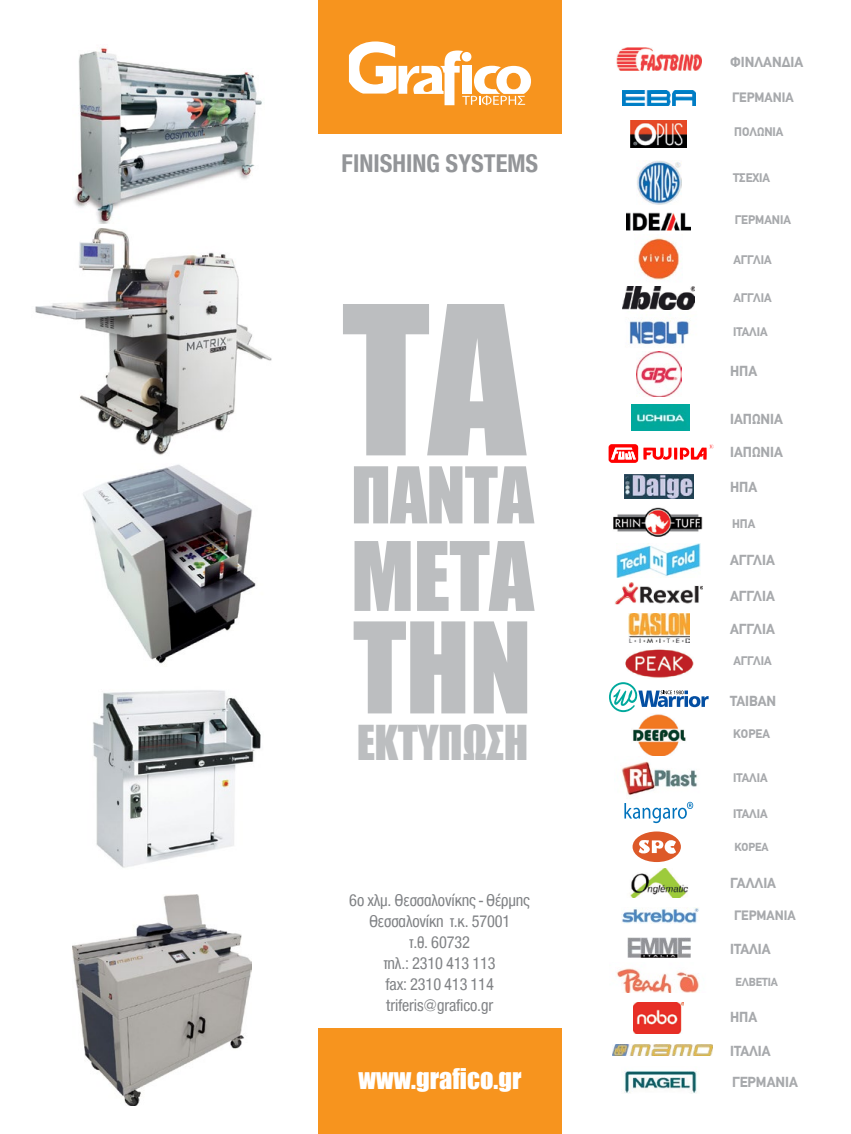
<style>
.page{position:relative;width:851px;height:1134px;background:#fff}
.page>*{position:absolute;margin:0;border:0;box-sizing:border-box;transform-origin:0 0}
.t1{font:191.5px "Impact";color:#bcbec0}
.t2{font:116.38px "Impact";color:#bcbec0}
.t3{font:88.38px "Impact";color:#bcbec0}
.t4{font:72.25px "Impact";letter-spacing:-.01em;color:#bcbec0}
.t5{font:44.25px "Impact";letter-spacing:-.01em;color:#bcbec0}
.t6{font:700 26.25px "CF Helvetica Cond";color:#939598}
.t7{font:26.25px "Impact";color:#fff}
.t8{font:17.5px/21px "CF Helvetica Cond";letter-spacing:-.01em;color:#808285;text-align:center}
.t9{font:700 14.12px "CF Din";color:#a7a9ac}
.t10{font:700 13.25px "CF Din";color:#a7a9ac}
.t11{font:700 12.12px "CF Din";color:#a7a9ac}
.t12{font:700 11.38px "CF Din";color:#a7a9ac}
</style>
<div class="page">
<div style="left:318px;top:0;width:243px;height:134px;background:#f7941e"></div>
<div style="left:318px;top:1029px;width:243px;height:105px;background:#f7941e"></div>
<div style="left:632px;top:831px;width:48px;height:31px;background:#dd5928;border-radius:50%"></div>
<svg style="left:638px;top:840px;width:38px;height:14px"></svg>
<img style="left:636px;top:161px;width:45px;height:44px">
<img style="left:616px;top:968px;width:83px;height:25px">
<img style="left:630px;top:120px;width:56px;height:28px">
<img style="left:613px;top:507px;width:90px;height:37px">
<svg style="left:608px;top:444px;width:106px;height:19px"></svg>
<img style="left:629px;top:320px;width:60px;height:32px">
<img style="left:630px;top:869px;width:59px;height:29px">
<img style="left:633px;top:714px;width:53px;height:42px">
<img style="left:625px;top:649px;width:69px;height:29px">
<img style="left:636px;top:352px;width:45px;height:45px">
<img style="left:622px;top:90px;width:73px;height:15px">
<img style="left:631px;top:404px;width:58px;height:27px">
<img style="left:616px;top:47px;width:85px;height:23px">
<img style="left:626px;top:212px;width:64px;height:19px">
<img style="left:638px;top:238px;width:43px;height:42px">
<svg style="left:609px;top:682px;width:99px;height:30px"></svg>
<img style="left:622px;top:286px;width:73px;height:23px">
<img style="left:615px;top:582px;width:87px;height:22px">
<img style="left:624px;top:474px;width:69px;height:25px">
<img style="left:616px;top:543px;width:84px;height:34px">
<img style="left:634px;top:1002px;width:49px;height:31px">
<svg style="left:624px;top:802px;width:69px;height:21px"></svg>
<img style="left:621px;top:761px;width:77px;height:35px">
<img style="left:628px;top:613px;width:61px;height:29px">
<img style="left:627px;top:937px;width:63px;height:21px">
<img style="left:624px;top:1071px;width:73px;height:23px">
<img style="left:621px;top:908px;width:78px;height:16px">
<img style="left:612px;top:1045px;width:100px;height:10px">
<img style="left:83px;top:464px;width:173px;height:200px">
<img style="left:93px;top:690px;width:168px;height:178px">
<img style="left:35px;top:228px;width:237px;height:227px">
<img style="left:74px;top:48px;width:188px;height:176px">
<img style="left:73px;top:894px;width:178px;height:211px">
<svg style="left:349px;top:41px;width:182px;height:64px"></svg>
<h3 class="t6" style="left:341px;top:149px;width:198px">FINISHING SYSTEMS</h3>
<h1 class="t1" style="left:342px;top:232px;width:185px">ΤΑ</h1>
<h3 class="t4" style="left:351px;top:439px;width:184px">ΠΑΝΤΑ</h3>
<h3 class="t3" style="left:351px;top:508px;width:185px">ΜΕΤΑ</h3>
<h2 class="t2" style="left:353px;top:577px;width:181px">ΤΗΝ</h2>
<h3 class="t5" style="left:356px;top:708px;width:173px">ΕΚΤΥΠΩΣΗ</h3>
<p class="t8" style="left:349px;top:890px;width:182px">6ο χλμ. Θεσσαλονίκης - Θέρμης<br>Θεσσαλονίκη τ.κ. 57001<br>τ.θ. 60732<br>τηλ.: 2310 413 113<br>fax: 2310 413 114 triferis@grafico.gr</p>
<h3 class="t7" style="left:358px;top:1058px;width:164px">WWW.GRAFICO.GR</h3>
<p class="t9" style="left:730px;top:54px;width:75px">ΦΙΝΛΑΝΔΙΑ</p>
<p class="t10" style="left:732px;top:90px;width:63px">ΓΕΡΜΑΝΙΑ</p>
<p class="t11" style="left:734px;top:125px;width:51px">ΠΟΛΩΝΙΑ</p>
<p class="t11" style="left:733px;top:171px;width:38px">ΤΣΕΧΙΑ</p>
<p class="t11" style="left:734px;top:213px;width:58px">ΓΕΡΜΑΝΙΑ</p>
<p class="t11" style="left:733px;top:253px;width:40px">ΑΓΓΛΙΑ</p>
<p class="t11" style="left:733px;top:291px;width:40px">ΑΓΓΛΙΑ</p>
<p class="t11" style="left:733px;top:325px;width:36px">ΙΤΑΛΙΑ</p>
<p class="t9" style="left:730px;top:364px;width:29px">ΗΠΑ</p>
<p class="t9" style="left:730px;top:411px;width:54px">ΙΑΠΩΝΙΑ</p>
<p class="t9" style="left:730px;top:444px;width:54px">ΙΑΠΩΝΙΑ</p>
<p class="t9" style="left:730px;top:480px;width:29px">ΗΠΑ</p>
<p class="t11" style="left:732px;top:517px;width:25px">ΗΠΑ</p>
<p class="t9" style="left:730px;top:552px;width:46px">ΑΓΓΛΙΑ</p>
<p class="t9" style="left:730px;top:589px;width:46px">ΑΓΓΛΙΑ</p>
<p class="t9" style="left:730px;top:621px;width:46px">ΑΓΓΛΙΑ</p>
<p class="t11" style="left:733px;top:654px;width:40px">ΑΓΓΛΙΑ</p>
<p class="t9" style="left:730px;top:693px;width:48px">ΤΑΙΒΑΝ</p>
<p class="t11" style="left:733px;top:727px;width:38px">ΚΟΡΕΑ</p>
<p class="t11" style="left:733px;top:771px;width:36px">ΙΤΑΛΙΑ</p>
<p class="t11" style="left:733px;top:808px;width:36px">ΙΤΑΛΙΑ</p>
<p class="t12" style="left:734px;top:841px;width:36px">ΚΟΡΕΑ</p>
<p class="t9" style="left:730px;top:875px;width:47px">ΓΑΛΛΙΑ</p>
<p class="t10" style="left:734px;top:908px;width:63px">ΓΕΡΜΑΝΙΑ</p>
<p class="t9" style="left:730px;top:941px;width:42px">ΙΤΑΛΙΑ</p>
<p class="t12" style="left:735px;top:976px;width:44px">ΕΛΒΕΤΙΑ</p>
<p class="t9" style="left:730px;top:1009px;width:29px">ΗΠΑ</p>
<p class="t9" style="left:730px;top:1043px;width:42px">ΙΤΑΛΙΑ</p>
<p class="t9" style="left:732px;top:1075px;width:67px">ΓΕΡΜΑΝΙΑ</p>
</div>
